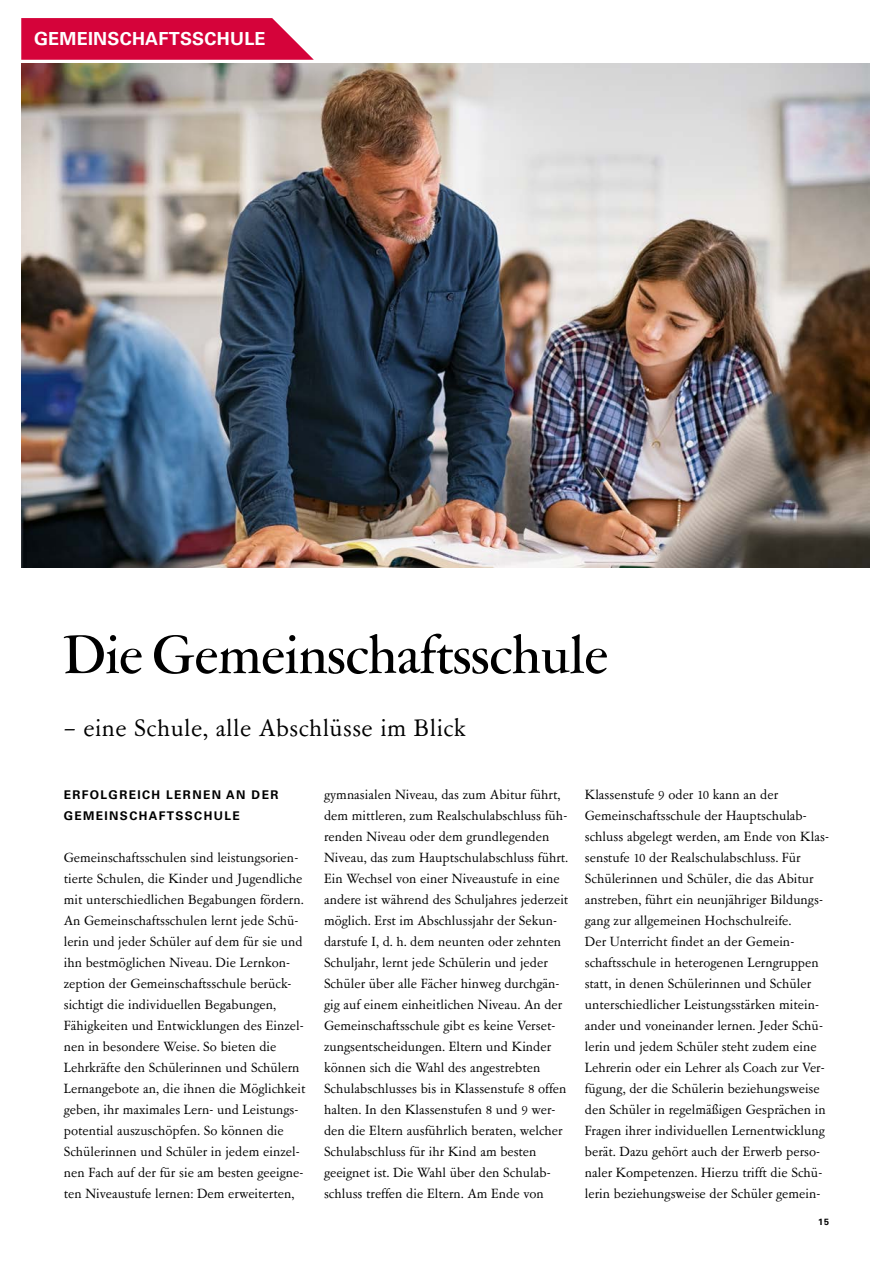
<style>
.page{position:relative;width:893px;height:1263px;background:#fff}
.page>*{position:absolute;margin:0;border:0;box-sizing:border-box;transform-origin:0 0}
.BF_1_H1_Head-innen{font:500 60px "Garamont Amst SHOP";letter-spacing:.005em;color:#000}
.BF_1_H2_Head_Subline{font:27px "Garamont Amst SBOP Rom";letter-spacing:.015em;color:#000}
.BF_1_P_roter_Reiter{font:700 18px "Univers LT Pro 65";letter-spacing:.015em;color:#fff}
.BF_1_P_Fliess_oE_abstand_danach{font:15px/21px "Garamont Amst SBOP Rom";color:#000}
.BF_1_H3_Fließ_Head_vers{font:700 12px/21px "Univers LT Pro 65";letter-spacing:.115em;color:#000}
.t1{font:700 9px "Univers LT Pro 65";color:#000}
</style>
<div class="page">
<svg style="left:21px;top:18px;width:293px;height:42px;background:#d8174a"></svg>
<img style="left:21px;top:64px;width:849px;height:504px">
<p class="BF_1_P_roter_Reiter" style="left:34px;top:28px;width:233px">GEMEINSCHAFTSSCHULE</p>
<h1 class="BF_1_H1_Head-innen" style="left:64px;top:626px;width:545px">Die Gemeinschaftsschule</h1>
<h2 class="BF_1_H2_Head_Subline" style="left:64px;top:714px;width:404px">– eine Schule, alle Abschlüsse im Blick</h2>
<h3 class="BF_1_H3_Fließ_Head_vers" style="left:64px;top:784px;width:216px">ERFOLGREICH LERNEN AN DER<br>GEMEINSCHAFTSSCHULE</h3>
<p class="BF_1_P_Fliess_oE_abstand_danach" style="left:64px;top:847px;width:243px">Gemeinschaftsschulen sind leistungsorien&shy;tierte Schulen, die Kinder und Jugendliche mit unterschiedlichen Begabungen fördern.<br>An Gemeinschaftsschulen lernt jede Schü&shy;lerin und jeder Schüler auf dem für sie und ihn bestmöglichen Niveau. Die Lernkon&shy;zeption der Gemeinschaftsschule berück&shy;sichtigt die individuellen Begabungen, Fähigkeiten und Entwicklungen des Einzel&shy;nen in besondere Weise. So bieten die Lehrkräfte den Schülerinnen und Schülern Lernangebote an, die ihnen die Möglichkeit geben, ihr maximales Lern- und Leistungs&shy;potential auszuschöpfen. So können die Schülerinnen und Schüler in jedem einzel&shy;nen Fach auf der für sie am besten geeigne&shy;ten Niveaustufe lernen: Dem erweiterten,</p>
<p class="BF_1_P_Fliess_oE_abstand_danach" style="left:324px;top:784px;width:246px">gymnasialen Niveau, das zum Abitur führt, dem mittleren, zum Realschulabschluss füh&shy;renden Niveau oder dem grundlegenden Niveau, das zum Hauptschulabschluss führt.<br>Ein Wechsel von einer Niveaustufe in eine andere ist während des Schuljahres jederzeit möglich. Erst im Abschlussjahr der Sekun&shy;darstufe I, d. h. dem neunten oder zehnten Schuljahr, lernt jede Schülerin und jeder Schüler über alle Fächer hinweg durchgän&shy;gig auf einem einheitlichen Niveau. An der Gemeinschaftsschule gibt es keine Verset&shy;zungsentscheidungen. Eltern und Kinder können sich die Wahl des angestrebten Schulabschlusses bis in Klassenstufe 8 offen halten. In den Klassenstufen 8 und 9 wer&shy;den die Eltern ausführlich beraten, welcher Schulabschluss für ihr Kind am besten geeignet ist. Die Wahl über den Schulab&shy;schluss treffen die Eltern. Am Ende von</p>
<p class="BF_1_P_Fliess_oE_abstand_danach" style="left:585px;top:784px;width:246px">Klassenstufe 9 oder 10 kann an der Gemeinschaftsschule der Hauptschulab&shy;schluss abgelegt werden, am Ende von Klas&shy;senstufe 10 der Realschulabschluss. Für Schülerinnen und Schüler, die das Abitur anstreben, führt ein neunjähriger Bildungs&shy;gang zur allgemeinen Hochschulreife.</p>
<p class="BF_1_P_Fliess_oE_abstand_danach" style="left:585px;top:931px;width:242px">Der Unterricht findet an der Gemein&shy;schaftsschule in heterogenen Lerngruppen statt, in denen Schülerinnen und Schüler unterschiedlicher Leistungsstärken mitein&shy;ander und voneinander lernen. Jeder Schü&shy;lerin und jedem Schüler steht zudem eine Lehrerin oder ein Lehrer als Coach zur Ver&shy;fügung, der die Schülerin beziehungsweise den Schüler in regelmäßigen Gesprächen in Fragen ihrer individuellen Lernentwicklung berät. Dazu gehört auch der Erwerb perso&shy;naler Kompetenzen. Hierzu trifft die Schü&shy;lerin beziehungsweise der Schüler gemein-</p>
<p class="t1" style="left:818px;top:1217px;width:13px">15</p>
</div>
